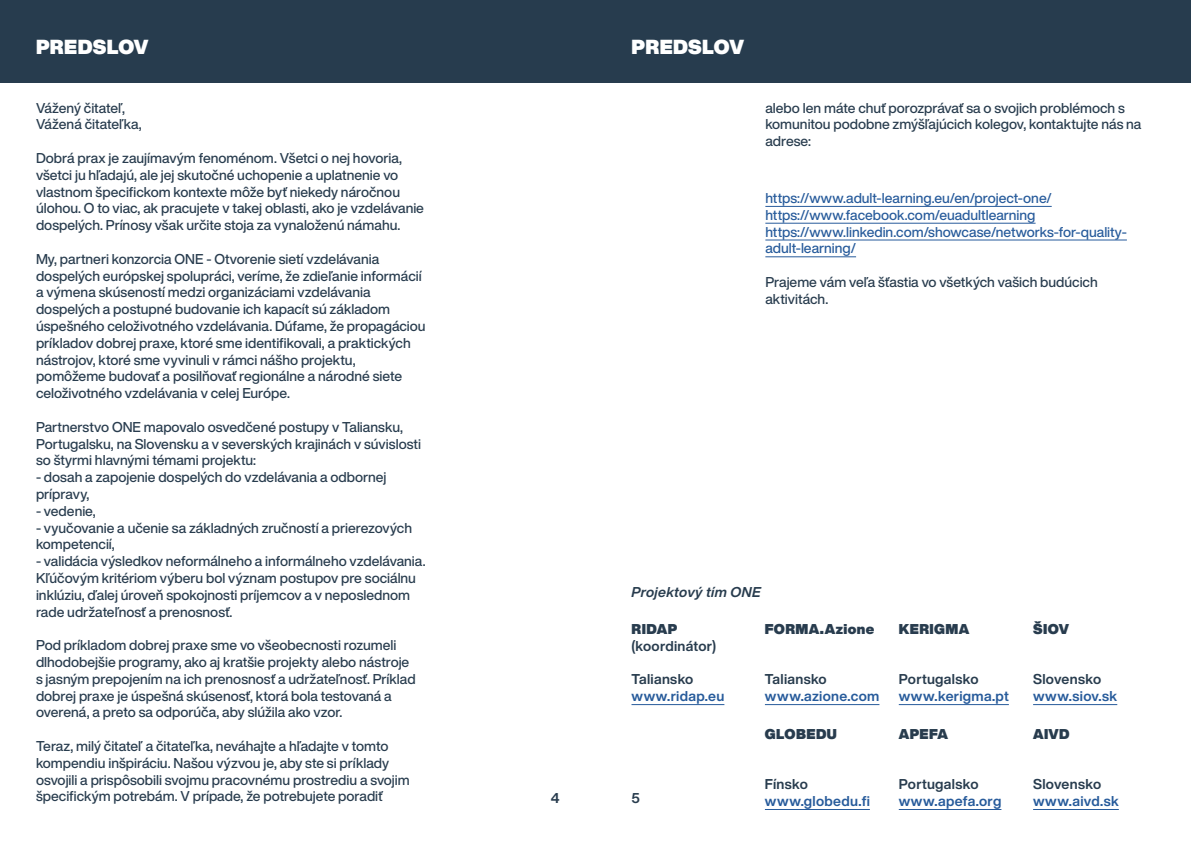
<style>
.page{position:relative;width:1191px;height:842px;background:#fff}
.page>*{position:absolute;margin:0;border:0;box-sizing:border-box;transform-origin:0 0}
.t1{font:900 expanded 20px "Helvetica Now Display";letter-spacing:.01em;color:#fff}
.t2{font:500 14px/16.8px "Helvetica Now Display";color:#283c4e}
.t3{font:500 14px/16.8px "Helvetica Now Display";color:#275b9b}
.t4{font:700 14px "Helvetica Now Display";letter-spacing:.02em;color:#275b9b}
.t5{font:700 14px "Helvetica Now Display";letter-spacing:.02em;color:#283c4e}
.t6{font:900 expanded 14px "Helvetica Now Display";letter-spacing:.025em;color:#283c4e}
.t7{font:italic 700 14px "Helvetica Now Display";letter-spacing:.02em;color:#283c4e}
</style>
<div class="page">
<div style="left:0;top:0;width:1191px;height:82px;background:#273c4e"></div>
<hr style="left:765px;top:206px;width:286px;height:1px;background:#275b9b">
<hr style="left:765px;top:223px;width:270px;height:1px;background:#275b9b">
<hr style="left:765px;top:240px;width:361px;height:1px;background:#275b9b">
<hr style="left:765px;top:256px;width:91px;height:1px;background:#275b9b">
<hr style="left:631px;top:704px;width:93px;height:1px;background:#275b9b">
<hr style="left:765px;top:704px;width:114px;height:1px;background:#275b9b">
<hr style="left:765px;top:809px;width:105px;height:1px;background:#275b9b">
<hr style="left:898px;top:704px;width:111px;height:1px;background:#275b9b">
<hr style="left:898px;top:809px;width:103px;height:1px;background:#275b9b">
<hr style="left:1033px;top:704px;width:84px;height:1px;background:#275b9b">
<hr style="left:1033px;top:809px;width:85px;height:1px;background:#275b9b">
<h1 class="t1" style="left:36px;top:32px;width:114px">PREDSLOV</h1>
<h1 class="t1" style="left:631px;top:32px;width:114px">PREDSLOV</h1>
<p class="t2" style="left:36px;top:99px;width:107px">Vážený čitateľ,<br>Vážená čitateľka,</p>
<p class="t2" style="left:36px;top:150px;width:389px">Dobrá prax je zaujímavým fenoménom. Všetci o nej hovoria, všetci ju hľadajú, ale jej skutočné uchopenie a uplatnenie vo vlastnom špecifickom kontexte môže byť niekedy náročnou úlohou. O to viac, ak pracujete v takej oblasti, ako je vzdelávanie dospelých. Prínosy však určite stoja za vynaloženú námahu.</p>
<p class="t2" style="left:36px;top:250px;width:391px">My, partneri konzorcia ONE - Otvorenie sietí vzdelávania dospelých európskej spolupráci, veríme, že zdieľanie informácií a výmena skúseností medzi organizáciami vzdelávania dospelých a postupné budovanie ich kapacít sú základom úspešného celoživotného vzdelávania. Dúfame, že propagáciou príkladov dobrej praxe, ktoré sme identifikovali, a praktických nástrojov, ktoré sme vyvinuli v rámci nášho projektu, pomôžeme budovať a posilňovať regionálne a národné siete celoživotného vzdelávania v celej Európe.</p>
<p class="t2" style="left:36px;top:418px;width:386px">Partnerstvo ONE mapovalo osvedčené postupy v Taliansku,<br>Portugalsku, na Slovensku a v severských krajinách v súvislosti so štyrmi hlavnými témami projektu:</p>
<p class="t2" style="left:36px;top:469px;width:352px">- dosah a zapojenie dospelých do vzdelávania a odbornej prípravy,</p>
<p class="t2" style="left:36px;top:502px;width:61px">- vedenie,</p>
<p class="t2" style="left:36px;top:519px;width:377px">- vyučovanie a učenie sa základných zručností a prierezových kompetencií,</p>
<p class="t2" style="left:36px;top:553px;width:391px">- validácia výsledkov neformálneho a informálneho vzdelávania.<br>Kľúčovým kritériom výberu bol význam postupov pre sociálnu inklúziu, ďalej úroveň spokojnosti príjemcov a v neposlednom rade udržateľnosť a prenosnosť.</p>
<p class="t2" style="left:36px;top:637px;width:381px">Pod príkladom dobrej praxe sme vo všeobecnosti rozumeli dlhodobejšie programy, ako aj kratšie projekty alebo nástroje s jasným prepojením na ich prenosnosť a udržateľnosť. Príklad dobrej praxe je úspešná skúsenosť, ktorá bola testovaná a overená, a preto sa odporúča, aby slúžila ako vzor.</p>
<p class="t2" style="left:36px;top:738px;width:375px">Teraz, milý čitateľ a čitateľka, neváhajte a hľadajte v tomto kompendiu inšpiráciu. Našou výzvou je, aby ste si príklady osvojili a prispôsobili svojmu pracovnému prostrediu a svojim špecifickým potrebám. V prípade, že potrebujete poradiť</p>
<p class="t2" style="left:765px;top:99px;width:377px">alebo len máte chuť porozprávať sa o svojich problémoch s komunitou podobne zmýšľajúcich kolegov, kontaktujte nás na adrese:</p>
<p class="t3" style="left:765px;top:189px;width:363px">https://www.adult-learning.eu/en/project-one/ https://www.facebook.com/euadultlearning https://www.linkedin.com/showcase/networks-for-quality&shy;adult-learning/</p>
<p class="t2" style="left:765px;top:273px;width:334px">Prajeme vám veľa šťastia vo všetkých vašich budúcich aktivitách.</p>
<p class="t7" style="left:631px;top:582px;width:131px">Projektový tím ONE</p>
<p class="t6" style="left:631px;top:619px;width:47px">RIDAP</p>
<p class="t5" style="left:631px;top:636px;width:86px">(koordinátor)</p>
<p class="t5" style="left:631px;top:670px;width:63px">Taliansko</p>
<p class="t4" style="left:631px;top:686px;width:94px">www.ridap.eu</p>
<p class="t6" style="left:765px;top:619px;width:111px">FORMA.Azione</p>
<p class="t5" style="left:765px;top:670px;width:63px">Taliansko</p>
<p class="t4" style="left:765px;top:686px;width:116px">www.azione.com</p>
<p class="t6" style="left:765px;top:724px;width:73px">GLOBEDU</p>
<p class="t5" style="left:765px;top:774px;width:45px">Fínsko</p>
<p class="t4" style="left:765px;top:791px;width:106px">www.globedu.fi</p>
<p class="t5" style="left:550px;top:788px;width:10px">4</p>
<p class="t5" style="left:631px;top:788px;width:10px">5</p>
<p class="t6" style="left:898px;top:619px;width:72px">KERIGMA</p>
<p class="t5" style="left:898px;top:670px;width:81px">Portugalsko</p>
<p class="t4" style="left:898px;top:686px;width:112px">www.kerigma.pt</p>
<p class="t6" style="left:898px;top:724px;width:51px">APEFA</p>
<p class="t5" style="left:898px;top:774px;width:81px">Portugalsko</p>
<p class="t4" style="left:898px;top:791px;width:104px">www.apefa.org</p>
<p class="t6" style="left:1033px;top:619px;width:37px">ŠIOV</p>
<p class="t5" style="left:1033px;top:670px;width:69px">Slovensko</p>
<p class="t4" style="left:1033px;top:686px;width:86px">www.siov.sk</p>
<p class="t6" style="left:1033px;top:724px;width:38px">AIVD</p>
<p class="t5" style="left:1033px;top:774px;width:69px">Slovensko</p>
<p class="t4" style="left:1033px;top:791px;width:87px">www.aivd.sk</p>
</div>
